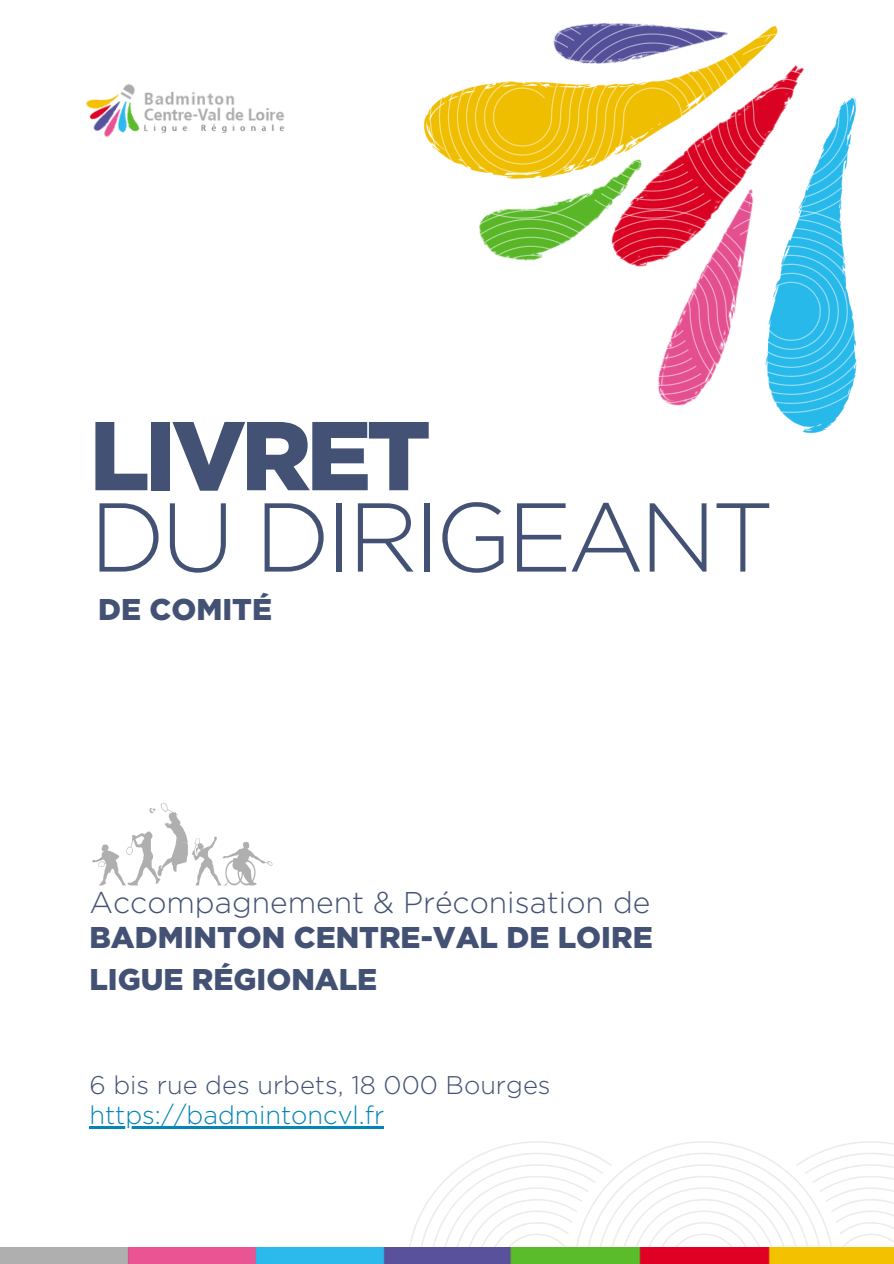
<style>
.page{position:relative;width:894px;height:1264px;background:#fff}
.page>*{position:absolute;margin:0;border:0;box-sizing:border-box;transform-origin:0 0}
.t1{font:300 97.5px "Gotham";letter-spacing:-.05em;color:#435274}
.t2{font:900 97.5px "Gotham";letter-spacing:-.05em;color:#435274}
.t3{font:900 30px/41.7px "Gotham";color:#435274}
.t4{font:300 30px "Gotham";color:#435274}
.t5{font:300 25.5px "Gotham";color:#435274}
.t6{font:300 25.5px "Gotham";color:#0385b7}
</style>
<div class="page">
<img style="left:85px;top:84px;width:200px;height:54px">
<img style="left:782px;top:413px;width:59px;height:21px">
<img style="left:92px;top:803px;width:180px;height:82px">
<hr style="left:89px;top:1126px;width:295px;height:2px;background:#0385b7">
<svg style="left:479px;top:219px;width:378px;height:185px"></svg>
<svg style="left:409px;top:1141px;width:484px;height:106px"></svg>
<svg style="left:418px;top:1152px;width:475px;height:95px"></svg>
<img style="left:0;top:1247px;width:893px;height:16px">
<svg style="left:483px;top:22px;width:346px;height:391px"></svg>
<svg style="left:429px;top:24px;width:428px;height:186px"></svg>
<h2 class="t2" style="left:89px;top:396px;width:343px">LIVRET</h2>
<h3 class="t1" style="left:89px;top:478px;width:686px">DU DIRIGEANT</h3>
<h4 class="t3" style="left:98px;top:589px;width:175px">DE COMITÉ</h4>
<p class="t4" style="left:89px;top:883px;width:562px">Accompagnement &amp; Préconisation de</p>
<h1 class="t3" style="left:89px;top:916px;width:564px">BADMINTON CENTRE-VAL DE LOIRE<br>LIGUE RÉGIONALE</h1>
<p class="t5" style="left:89px;top:1069px;width:462px">6 bis rue des urbets, 18 000 Bourges</p>
<p class="t6" style="left:89px;top:1099px;width:296px">https://badmintoncvl.fr</p>
</div>
